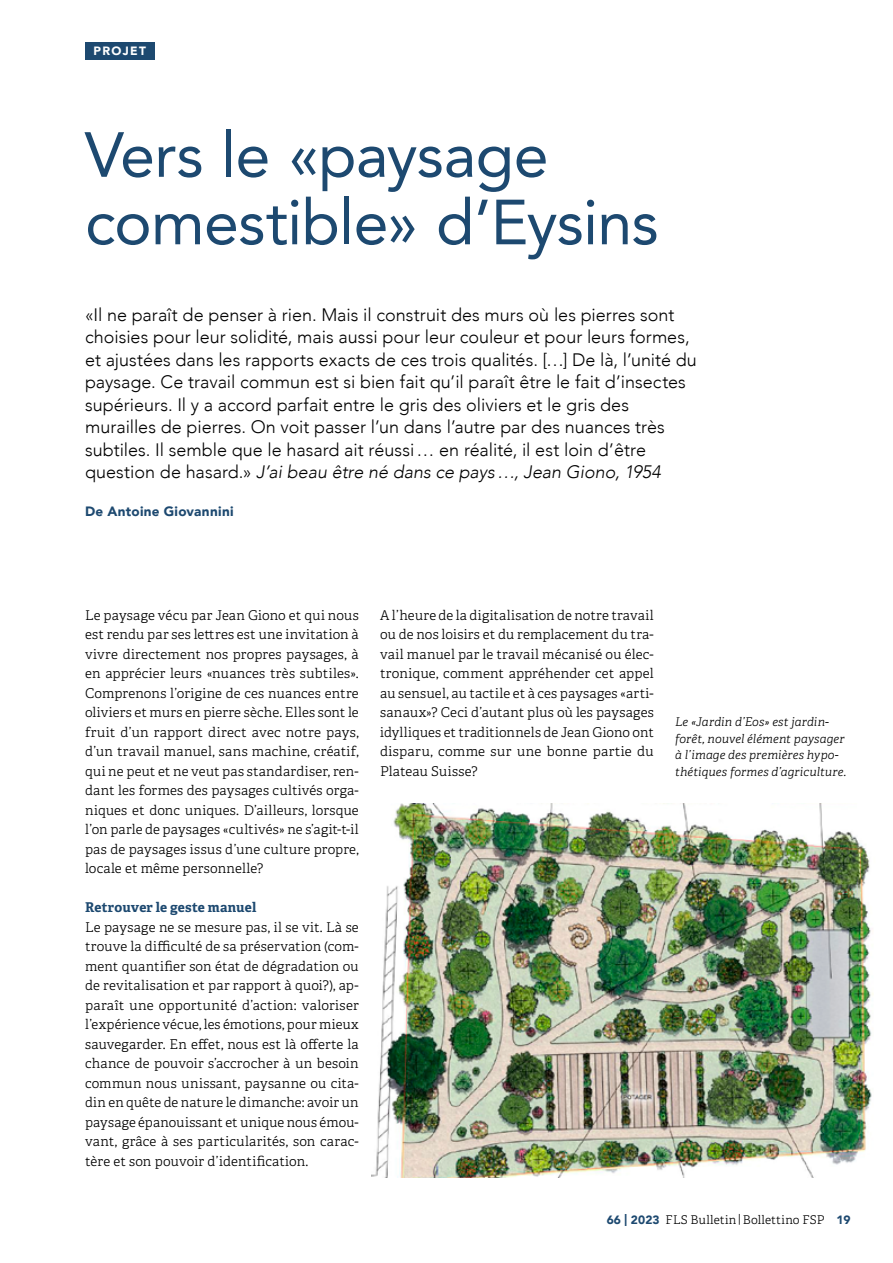
<style>
.page{position:relative;width:893px;height:1263px;background:#fff}
.page>*{position:absolute;margin:0;border:0;box-sizing:border-box;transform-origin:0 0}
.t1{font:63px/67.5px "Avenir";letter-spacing:-.01em;color:#1d4970}
.t2{font:300 18px/22.5px "Avenir";color:#000}
.t3{font:300 13.5px/19.5px "Adelle";letter-spacing:.015em;color:#000;text-align:justify}
.t4{font:700 13.5px "Adelle";letter-spacing:.015em;color:#1d4970}
.t5{font:900 13.5px "Avenir";letter-spacing:.02em;color:#1d4970}
.t6{font:italic 300 12px/16.5px "Adelle";letter-spacing:.015em;color:#000}
.t7{font:300 12px "Adelle";letter-spacing:.015em;color:#000}
.t8{font:900 12px "Avenir";letter-spacing:.11em;color:#fff}
.s1{font-style:italic}
.s2{font-family:"Avenir";font-weight:900;color:#1d4970}
</style>
<div class="page">
<div style="left:85px;top:43px;width:69px;height:17px;background:#1d4970"></div>
<img style="left:372px;top:803px;width:501px;height:374px">
<p class="t8" style="left:94px;top:41px;width:54px">PROJET</p>
<h1 class="t1" style="left:85px;top:119px;width:575px">Vers le «paysage comestible» d’Eysins</h1>
<p class="t2" style="left:85px;top:303px;width:613px">«Il ne paraît de penser à rien. Mais il construit des murs où les pierres sont choisies pour leur solidité, mais aussi pour leur couleur et pour leurs formes, et ajustées dans les rapports exacts de ces trois qualités. […] De là, l’unité du paysage. Ce travail commun est si bien fait qu’il paraît être le fait d’insectes supérieurs. Il y a accord parfait entre le gris des oliviers et le gris des murailles de pierres. On voit passer l’un dans l’autre par des nuances très subtiles. Il semble que le hasard ait réussi… en réalité, il est loin d’être question de hasard.» <span class="s1">J’ai beau être né dans ce pays…, Jean Giono, 1954</span></p>
<p class="t5" style="left:85px;top:500px;width:150px">De Antoine Giovannini</p>
<p class="t3" style="left:85px;top:605px;width:275px">Le paysage vécu par Jean Giono et qui nous est rendu par ses lettres est une invitation à vivre directement nos propres paysages, à en apprécier leurs «nuances très subtiles».<br>Comprenons l’origine de ces nuances entre oliviers et murs en pierre sèche. Elles sont le fruit d’un rapport direct avec notre pays, d’un travail manuel, sans machine, créatif, qui ne peut et ne veut pas standardiser, ren&shy;dant les formes des paysages cultivés orga&shy;niques et donc uniques. D’ailleurs, lorsque l’on parle de paysages «cultivés» ne s’agit-t-il pas de paysages issus d’une culture propre, locale et même personnelle?</p>
<p class="t4" style="left:85px;top:899px;width:173px">Retrouver le geste manuel</p>
<p class="t3" style="left:85px;top:917px;width:275px">Le paysage ne se mesure pas, il se vit. Là se trouve la difficulté de sa préservation (com&shy;ment quantifier son état de dégradation ou de revitalisation et par rapport à quoi?), ap&shy;paraît une opportunité d’action: valoriser l’expérience vécue, les émotions, pour mieux sauvegarder. En effet, nous est là offerte la chance de pouvoir s’accrocher à un besoin commun nous unissant, paysanne ou cita&shy;din en quête de nature le dimanche: avoir un paysage épanouissant et unique nous émou&shy;vant, grâce à ses particularités, son carac&shy;tère et son pouvoir d’identification.</p>
<p class="t3" style="left:380px;top:605px;width:275px">A l’heure de la digitalisation de notre travail ou de nos loisirs et du remplacement du tra&shy;vail manuel par le travail mécanisé ou élec&shy;tronique, comment appréhender cet appel au sensuel, au tactile et à ces paysages «arti&shy;sanaux»? Ceci d’autant plus où les paysages idylliques et traditionnels de Jean Giono ont disparu, comme sur une bonne partie du Plateau Suisse?</p>
<p class="t6" style="left:675px;top:714px;width:173px">Le «Jardin d’Eos» est jardin&shy;forêt, nouvel élément paysager à l’image des premières hypo&shy;thétiques formes d’agriculture.</p>
<p class="t7" style="left:607px;top:1213px;width:245px"><span class="s2">66 | 2023</span> FLS Bulletin | Bollettino FSP <span class="s2">19</span></p>
</div>
